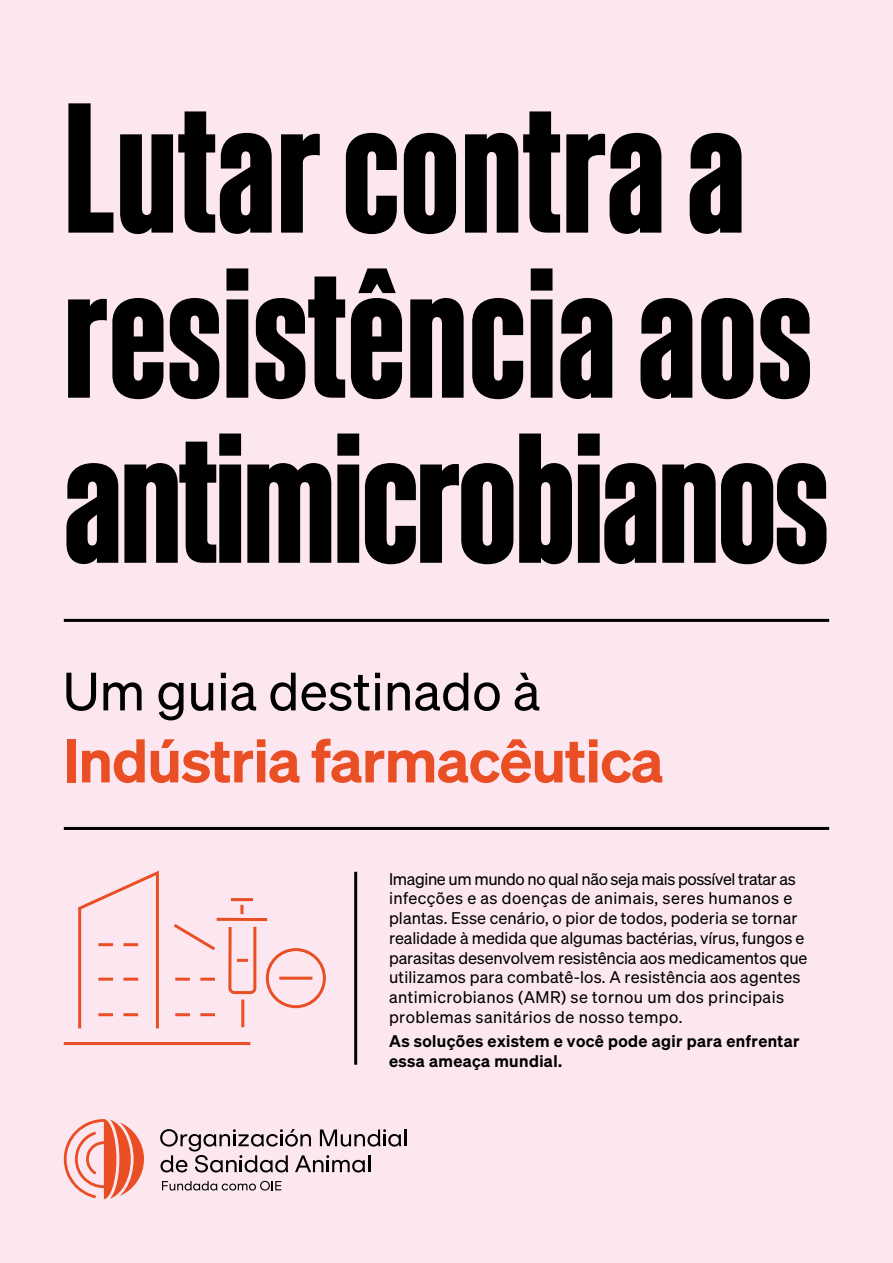
<style>
.page{position:relative;width:893px;height:1263px;background:#fce7f0}
.page>*{position:absolute;margin:0;border:0;box-sizing:border-box;transform-origin:0 0}
.t1{font:180px/165px "Sohne Schmal Dreiviertelfett";letter-spacing:.005em;color:#000}
.t2{font:600 60px "Sohne";letter-spacing:-.01em;color:#e94e24}
.t3{font:52.5px "Sohne Buch";color:#000}
.t4{font:16.5px/19.8px "Sohne Buch";letter-spacing:.005em;color:#000}
.t5{font:600 16.5px/19.6px "Sohne";letter-spacing:.025em;color:#000}
</style>
<div class="page">
<hr style="left:64px;top:619px;width:765px;height:3px;background:#000">
<hr style="left:64px;top:827px;width:765px;height:3px;background:#000">
<hr style="left:354px;top:872px;width:3px;height:193px;background:#000">
<svg style="left:270px;top:948px;width:56px;height:61px"></svg>
<svg style="left:63px;top:870px;width:207px;height:330px"></svg>
<svg style="left:64px;top:1119px;width:80px;height:80px"></svg>
<svg style="left:162px;top:1181px;width:119px;height:9px"></svg>
<svg style="left:160px;top:1129px;width:246px;height:43px"></svg>
<h1 class="t1" style="left:64px;top:85px;width:766px">Lutarcontra a resistênciaaos antimicrobianos</h1>
<h3 class="t3" style="left:63px;top:660px;width:479px">Um guia destinado à</h3>
<h2 class="t2" style="left:63px;top:723px;width:602px">Indústria farmacêutica</h2>
<p class="t4" style="left:389px;top:868px;width:420px">Imagine um mundo no qual não seja mais possível tratar as infecções e as doenças de animais, seres humanos e plantas. Esse cenário, o pior de todos, poderia se tornar realidade à medida que algumas bactérias, vírus, fungos e parasitas desenvolvem resistência aos medicamentos que utilizamos para combatê-los. A resistência aos agentes antimicrobianos (AMR) se tornou um dos principais problemas sanitários de nosso tempo.</p>
<p class="t5" style="left:389px;top:1031px;width:412px">As soluções existem e você pode agir para enfrentar essa ameaça mundial.</p>
</div>
